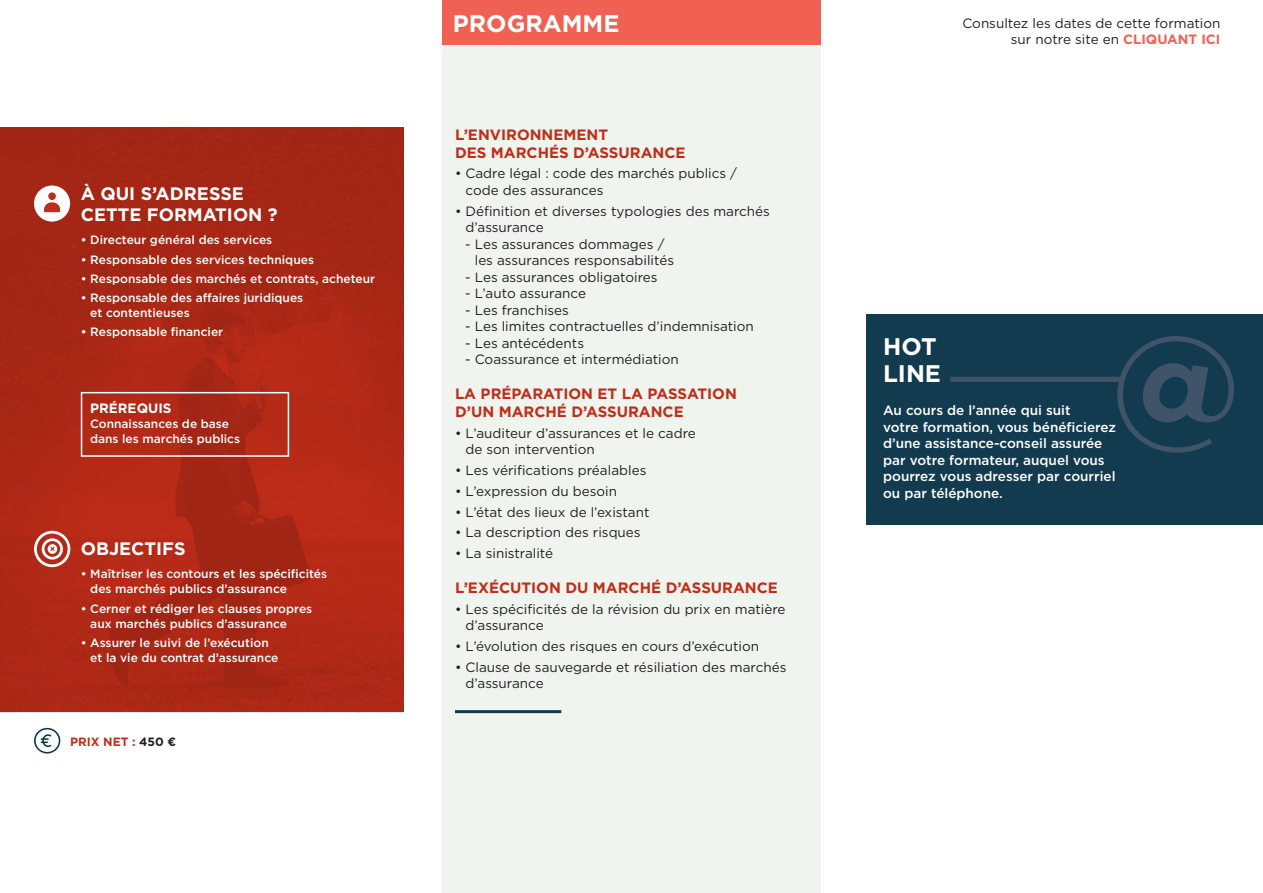
<style>
.page{position:relative;width:1263px;height:893px;background:#fff}
.page>*{position:absolute;margin:0;border:0;box-sizing:border-box;transform-origin:0 0}
.t1{font:700 24px/27px "Gotham";color:#fff}
.t2{font:700 18px/21px "Gotham";color:#fff}
.t3{font:700 15px/18px "Gotham";color:#c02d19}
.t4{font:13.5px/16.5px "Gotham";color:#231f20}
.t5{font:500 13.5px/16.5px "Gotham";color:#fff}
.t6{font:700 13.5px "Gotham";color:#fff}
.t7{font:500 12px/15px "Gotham";color:#fff}
.t8{font:700 12px "Gotham";color:#c02d19}
.s1{color:#231f20}
.s2{font-weight:700;color:#f16153}
</style>
<div class="page">
<div style="left:442px;top:0;width:379px;height:893px;background:#eff4ee"></div>
<svg style="left:0;top:128px;width:404px;height:584px;background:#ab2715"></svg>
<svg style="left:34px;top:531px;width:36px;height:36px"></svg>
<div style="left:34px;top:185px;width:36px;height:37px;background:#fff;border-radius:50%"></div>
<svg style="left:44px;top:202px;width:16px;height:10px"></svg>
<div style="left:48px;top:192px;width:8px;height:8px;background:#c02d19;border-radius:50%"></div>
<div style="left:81px;top:392px;width:208px;height:65px;border:2px solid #fff"></div>
<svg style="left:34px;top:727px;width:27px;height:26px"></svg>
<hr style="left:455px;top:710px;width:106px;height:3px;background:#133b50">
<div style="left:442px;top:0;width:379px;height:44px;background:#f16153"></div>
<div style="left:866px;top:315px;width:397px;height:210px;background:#133b50"></div>
<svg style="left:1117px;top:336px;width:117px;height:117px"></svg>
<div style="left:950px;top:377px;width:172px;height:5px;background:#3f5468"></div>
<p class="t2" style="left:81px;top:183px;width:198px">À QUI S’ADRESSE<br>CETTE FORMATION ?</p>
<p class="t7" style="left:81px;top:232px;width:193px">• Directeur général des services</p>
<p class="t7" style="left:81px;top:252px;width:235px">• Responsable des services techniques</p>
<p class="t7" style="left:81px;top:271px;width:296px">• Responsable des marchés et contrats, acheteur</p>
<p class="t7" style="left:90px;top:290px;width:214px;text-indent:-9px">• Responsable des affaires juridiques et contentieuses</p>
<p class="t7" style="left:81px;top:325px;width:144px">• Responsable financier</p>
<p class="t6" style="left:90px;top:399px;width:83px">PRÉREQUIS</p>
<p class="t7" style="left:90px;top:416px;width:152px">Connaissances de base dans les marchés publics</p>
<p class="t2" style="left:81px;top:538px;width:106px">OBJECTIFS</p>
<p class="t7" style="left:90px;top:566px;width:238px;text-indent:-9px">• Maîtriser les contours et les spécificités des marchés publics d’assurance</p>
<p class="t7" style="left:90px;top:601px;width:223px;text-indent:-9px">• Cerner et rédiger les clauses propres aux marchés publics d’assurance</p>
<p class="t7" style="left:90px;top:635px;width:189px;text-indent:-9px">• Assurer le suivi de l’exécution et la vie du contrat d’assurance</p>
<p class="t8" style="left:70px;top:734px;width:107px">PRIX NET : <span class="s1">450 €</span></p>
<p class="t1" style="left:453px;top:10px;width:168px">PROGRAMME</p>
<p class="t4" style="left:962px;top:14px;width:259px;text-align:right">Consultez les dates de cette formation sur notre site en <span class="s2">CLIQUANT ICI</span></p>
<p class="t3" style="left:455px;top:125px;width:232px">L’ENVIRONNEMENT<br>DES MARCHÉS D’ASSURANCE</p>
<p class="t4" style="left:465px;top:165px;width:273px;text-indent:-11px">• Cadre légal : code des marchés publics / code des assurances</p>
<p class="t4" style="left:465px;top:202px;width:306px;text-indent:-11px">• Définition et diverses typologies des marchés d’assurance</p>
<p class="t4" style="left:475px;top:235px;width:201px;text-indent:-10px">- Les assurances dommages / les assurances responsabilités</p>
<p class="t4" style="left:465px;top:268px;width:194px">- Les assurances obligatoires</p>
<p class="t4" style="left:465px;top:285px;width:122px">- L’auto assurance</p>
<p class="t4" style="left:465px;top:301px;width:105px">- Les franchises</p>
<p class="t4" style="left:465px;top:318px;width:290px">- Les limites contractuelles d’indemnisation</p>
<p class="t4" style="left:465px;top:334px;width:120px">- Les antécédents</p>
<p class="t4" style="left:465px;top:351px;width:215px">- Coassurance et intermédiation</p>
<p class="t3" style="left:455px;top:385px;width:283px">LA PRÉPARATION ET LA PASSATION<br>D’UN MARCHÉ D’ASSURANCE</p>
<p class="t4" style="left:465px;top:425px;width:232px;text-indent:-11px">• L’auditeur d’assurances et le cadre de son intervention</p>
<p class="t4" style="left:455px;top:462px;width:193px">• Les vérifications préalables</p>
<p class="t4" style="left:455px;top:483px;width:164px">• L’expression du besoin</p>
<p class="t4" style="left:455px;top:503px;width:196px">• L’état des lieux de l’existant</p>
<p class="t4" style="left:455px;top:524px;width:187px">• La description des risques</p>
<p class="t4" style="left:455px;top:545px;width:100px">• La sinistralité</p>
<p class="t3" style="left:455px;top:579px;width:324px">L’EXÉCUTION DU MARCHÉ D’ASSURANCE</p>
<p class="t4" style="left:465px;top:601px;width:322px;text-indent:-11px">• Les spécificités de la révision du prix en matière d’assurance</p>
<p class="t4" style="left:455px;top:638px;width:306px">• L’évolution des risques en cours d’exécution</p>
<p class="t4" style="left:465px;top:659px;width:322px;text-indent:-11px">• Clause de sauvegarde et résiliation des marchés d’assurance</p>
<p class="t1" style="left:883px;top:333px;width:59px">HOT<br>LINE</p>
<p class="t5" style="left:883px;top:402px;width:234px">Au cours de l’année qui suit<br>votre formation, vous bénéficierez d’une assistance-conseil assurée par votre formateur, auquel vous pourrez vous adresser par courriel ou par téléphone.</p>
</div>
